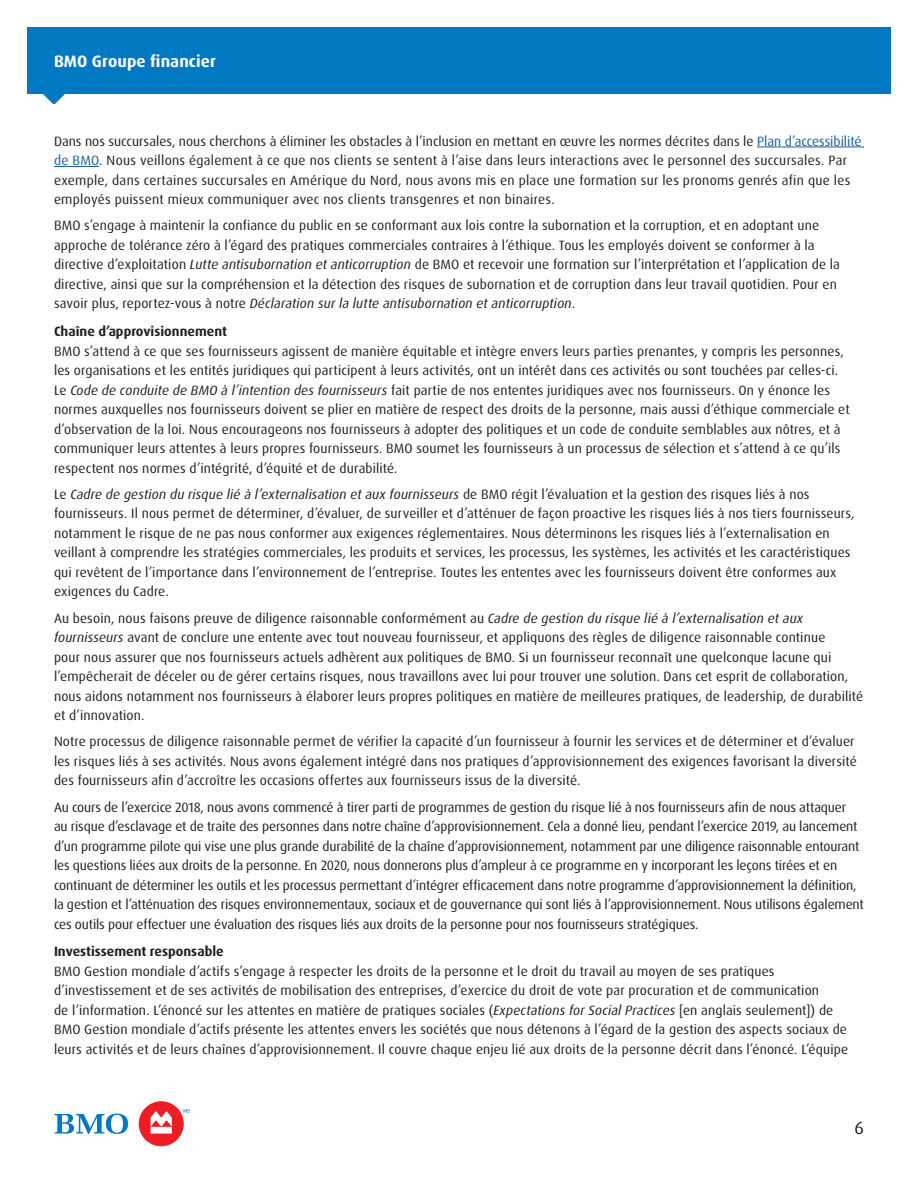
<style>
.page{position:relative;width:918px;height:1188px;background:#fff}
.page>*{position:absolute;margin:0;border:0;box-sizing:border-box;transform-origin:0 0}
.t1{font:18px "Dax Pro";color:#231f20}
.t2{font:700 16.5px "Dax Pro";letter-spacing:.005em;color:#fff}
.Body_Copy-P{font:13.5px/19.5px "Dax Pro";letter-spacing:.01em;color:#231f20}
.Body_Copy-P-2{font:13.5px/19.5px "Dax Pro";letter-spacing:-.01em;color:#231f20}
.Paragraph_Subhead-H3{font:700 13.5px "Dax Pro";color:#231f20}
.s1{color:#175d9e}
.s2{font-style:italic}
</style>
<div class="page">
<div style="left:27px;top:27px;width:864px;height:67px;background:#0079c2"></div>
<svg style="left:43px;top:94px;width:22px;height:10px"></svg>
<div style="left:139px;top:1101px;width:45px;height:45px;background:#ee1d23;border-radius:50%"></div>
<svg style="left:55px;top:1114px;width:73px;height:20px"></svg>
<svg style="left:184px;top:1109px;width:6px;height:4px"></svg>
<svg style="left:151px;top:1111px;width:21px;height:23px"></svg>
<hr style="left:757px;top:147px;width:107px;height:1px;background:#175d9e">
<hr style="left:54px;top:166px;width:45px;height:1px;background:#175d9e">
<p class="t2" style="left:54px;top:51px;width:163px">BMO Groupe financier</p>
<p class="Body_Copy-P" style="left:54px;top:131px;width:809px">Dans nos succursales, nous cherchons à éliminer les obstacles à l’inclusion en mettant en œuvre les normes décrites dans le <span class="s1">Plan d’accessibilité de BMO</span>. Nous veillons également à ce que nos clients se sentent à l’aise dans leurs interactions avec le personnel des succursales. Par exemple, dans certaines succursales en Amérique du Nord, nous avons mis en place une formation sur les pronoms genrés afin que les employés puissent mieux communiquer avec nos clients transgenres et non binaires.</p>
<p class="Body_Copy-P" style="left:54px;top:216px;width:788px">BMO s’engage à maintenir la confiance du public en se conformant aux lois contre la subornation et la corruption, et en adoptant une approche de tolérance zéro à l’égard des pratiques commerciales contraires à l’éthique. Tous les employés doivent se conformer à la directive d’exploitation <span class="s2">Lutte antisubornation et anticorruption</span> de BMO et recevoir une formation sur l’interprétation et l’application de la directive, ainsi que sur la compréhension et la détection des risques de subornation et de corruption dans leur travail quotidien. Pour en savoir plus, reportez-vous à notre <span class="s2">Déclaration sur la lutte antisubornation et anticorruption</span>.</p>
<h3 class="Paragraph_Subhead-H3" style="left:54px;top:323px;width:175px">Chaîne d’approvisionnement</h3>
<p class="Body_Copy-P" style="left:54px;top:341px;width:797px">BMO s’attend à ce que ses fournisseurs agissent de manière équitable et intègre envers leurs parties prenantes, y compris les personnes, les organisations et les entités juridiques qui participent à leurs activités, ont un intérêt dans ces activités ou sont touchées par celles-ci.<br>Le <span class="s2">Code de conduite de BMO à l’intention des fournisseurs</span> fait partie de nos ententes juridiques avec nos fournisseurs. On y énonce les normes auxquelles nos fournisseurs doivent se plier en matière de respect des droits de la personne, mais aussi d’éthique commerciale et d’observation de la loi. Nous encourageons nos fournisseurs à adopter des politiques et un code de conduite semblables aux nôtres, et à communiquer leurs attentes à leurs propres fournisseurs. BMO soumet les fournisseurs à un processus de sélection et s’attend à ce qu’ils respectent nos normes d’intégrité, d’équité et de durabilité.</p>
<p class="Body_Copy-P" style="left:54px;top:484px;width:802px">Le <span class="s2">Cadre de gestion du risque lié à l’externalisation et aux fournisseurs</span> de BMO régit l’évaluation et la gestion des risques liés à nos fournisseurs. Il nous permet de déterminer, d’évaluer, de surveiller et d’atténuer de façon proactive les risques liés à nos tiers fournisseurs, notamment le risque de ne pas nous conformer aux exigences réglementaires. Nous déterminons les risques liés à l’externalisation en veillant à comprendre les stratégies commerciales, les produits et services, les processus, les systèmes, les activités et les caractéristiques qui revêtent de l’importance dans l’environnement de l’entreprise. Toutes les ententes avec les fournisseurs doivent être conformes aux exigences du Cadre.</p>
<p class="Body_Copy-P" style="left:54px;top:608px;width:811px">Au besoin, nous faisons preuve de diligence raisonnable conformément au <span class="s2">Cadre de gestion du risque lié à l’externalisation et aux fournisseurs</span> avant de conclure une entente avec tout nouveau fournisseur, et appliquons des règles de diligence raisonnable continue<br>pour nous assurer que nos fournisseurs actuels adhèrent aux politiques de BMO. Si un fournisseur reconnaît une quelconque lacune qui l’empêcherait de déceler ou de gérer certains risques, nous travaillons avec lui pour trouver une solution. Dans cet esprit de collaboration, nous aidons notamment nos fournisseurs à élaborer leurs propres politiques en matière de meilleures pratiques, de leadership, de durabilité et d’innovation.</p>
<p class="Body_Copy-P" style="left:54px;top:732px;width:804px">Notre processus de diligence raisonnable permet de vérifier la capacité d’un fournisseur à fournir les services et de déterminer et d’évaluer les risques liés à ses activités. Nous avons également intégré dans nos pratiques d’approvisionnement des exigences favorisant la diversité des fournisseurs afin d’accroître les occasions offertes aux fournisseurs issus de la diversité.</p>
<p class="Body_Copy-P-2" style="left:54px;top:797px;width:811px">Au cours de l’exercice 2018, nous avons commencé à tirer parti de programmes de gestion du risque lié à nos fournisseurs afin de nous attaquer<br>au risque d’esclavage et de traite des personnes dans notre chaîne d’approvisionnement. Cela a donné lieu, pendant l’exercice 2019, au lancement d’un programme pilote qui vise une plus grande durabilité de la chaîne d’approvisionnement, notamment par une diligence raisonnable entourant les questions liées aux droits de la personne. En 2020, nous donnerons plus d’ampleur à ce programme en y incorporant les leçons tirées et en continuant de déterminer les outils et les processus permettant d’intégrer efficacement dans notre programme d’approvisionnement la définition, la gestion et l’atténuation des risques environnementaux, sociaux et de gouvernance qui sont liés à l’approvisionnement. Nous utilisons également ces outils pour effectuer une évaluation des risques liés aux droits de la personne pour nos fournisseurs stratégiques.</p>
<h3 class="Paragraph_Subhead-H3" style="left:54px;top:943px;width:171px">Investissement responsable</h3>
<p class="Body_Copy-P" style="left:54px;top:961px;width:796px">BMO Gestion mondiale d’actifs s’engage à respecter les droits de la personne et le droit du travail au moyen de ses pratiques d’investissement et de ses activités de mobilisation des entreprises, d’exercice du droit de vote par procuration et de communication<br>de l’information. L’énoncé sur les attentes en matière de pratiques sociales (<span class="s2">Expectations for Social Practices</span> [en anglais seulement]) de BMO Gestion mondiale d’actifs présente les attentes envers les sociétés que nous détenons à l’égard de la gestion des aspects sociaux de leurs activités et de leurs chaînes d’approvisionnement. Il couvre chaque enjeu lié aux droits de la personne décrit dans l’énoncé. L’équipe</p>
<h1 class="t1" style="left:855px;top:1116px;width:11px">6</h1>
</div>
